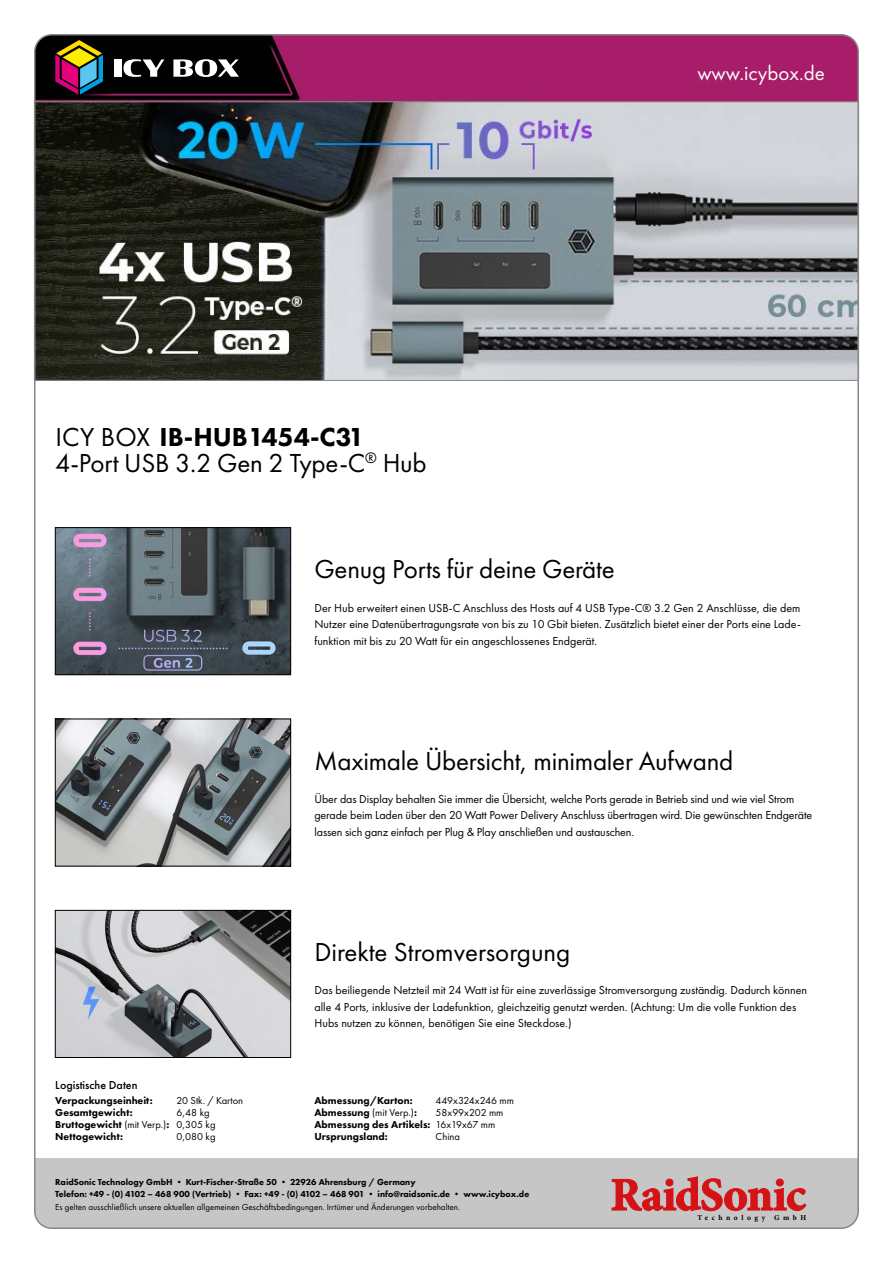
<style>
.page{position:relative;width:893px;height:1263px;background:#fff}
.page>*{position:absolute;margin:0;border:0;box-sizing:border-box;transform-origin:0 0}
.t1{font:27px "Futura PT";letter-spacing:-.01em;color:#000}
.t2{font:800 27px "Futura PT";color:#000}
.t3{font:21px "Futura PT";color:#fff}
.t4{font:12px/16.5px "Futura PT";letter-spacing:-.005em;color:#000}
.t5{font:500 12px "Futura PT";color:#000}
.t6{font:800 10.5px/12px "Futura PT";color:#000}
.t7{font:10.5px/12px "Futura PT";color:#000}
.t8{font:800 9px/12px "Futura PT";color:#000}
.t9{font:9px "Futura PT";color:#000}
.t10{font:700 7.5px "Minion Pro";letter-spacing:.47em;color:#000}
.s1{font-weight:400}
</style>
<div class="page">
<svg style="left:37px;top:102px;width:819px;height:279px;background:#777c7e"></svg>
<img style="left:57px;top:529px;width:232px;height:144px">
<div style="left:55px;top:527px;width:236px;height:148px;border:1px solid #000"></div>
<img style="left:57px;top:721px;width:232px;height:143px">
<div style="left:55px;top:719px;width:236px;height:147px;border:1px solid #000"></div>
<img style="left:57px;top:912px;width:232px;height:144px">
<div style="left:55px;top:910px;width:236px;height:148px;border:1px solid #000"></div>
<div style="left:35px;top:1159px;width:823px;height:69px;background:#c6c6c6"></div>
<svg style="left:612px;top:1176px;width:194px;height:35px"></svg>
<svg style="left:37px;top:37px;width:819px;height:65px;background:#821853"></svg>
<div style="left:114px;top:59px;width:7px;height:18px;background:#fff"></div>
<svg style="left:123px;top:59px;width:41px;height:18px"></svg>
<svg style="left:173px;top:59px;width:66px;height:18px"></svg>
<svg style="left:55px;top:40px;width:48px;height:55px;background:#6b5248"></svg>
<h1 class="t2" style="left:55px;top:420px;width:311px"><span class="s1">ICY BOX</span> IB-HUB1454-C31</h1>
<h1 class="t1" style="left:55px;top:447px;width:373px">4-Port USB 3.2 Gen 2 Type-C<sup>®</sup> Hub</h1>
<h2 class="t3" style="left:697px;top:60px;width:129px">www.icybox.de</h2>
<h1 class="t1" style="left:314px;top:553px;width:302px">Genug Ports für deine Geräte</h1>
<p class="t4" style="left:314px;top:599px;width:488px;text-align:justify">Der Hub erweitert einen USB-C Anschluss des Hosts auf 4 USB Type-C® 3.2 Gen 2 Anschlüsse, die dem Nutzer eine Datenübertragungsrate von bis zu 10 Gbit bieten. Zusätzlich bietet einer der Ports eine Lade&shy;funktion mit bis zu 20 Watt für ein angeschlossenes Endgerät.</p>
<h1 class="t1" style="left:314px;top:745px;width:420px">Maximale Übersicht, minimaler Aufwand</h1>
<p class="t4" style="left:314px;top:790px;width:499px">Über das Display behalten Sie immer die Übersicht, welche Ports gerade in Betrieb sind und wie viel Strom gerade beim Laden über den 20 Watt Power Delivery Anschluss übertragen wird. Die gewünschten Endgeräte lassen sich ganz einfach per Plug &amp; Play anschließen und austauschen.</p>
<h1 class="t1" style="left:314px;top:936px;width:258px">Direkte Stromversorgung</h1>
<p class="t4" style="left:314px;top:982px;width:494px">Das beiliegende Netzteil mit 24 Watt ist für eine zuverlässige Stromversorgung zuständig. Dadurch können alle 4 Ports, inklusive der Ladefunktion, gleichzeitig genutzt werden. (Achtung: Um die volle Funktion des<br>Hubs nutzen zu können, benötigen Sie eine Steckdose.)</p>
<p class="t5" style="left:55px;top:1078px;width:84px">Logistische Daten</p>
<p class="t6" style="left:55px;top:1094px;width:115px">Verpackungseinheit:<br>Gesamtgewicht:<br>Bruttogewicht <span class="s1">(mit Verp.)</span>:<br>Nettogewicht:</p>
<p class="t7" style="left:176px;top:1094px;width:68px">20 Stk. / Karton<br>6,48 kg<br>0,305 kg<br>0,080 kg</p>
<p class="t7" style="left:436px;top:1094px;width:80px">449x324x246 mm<br>58x99x202 mm<br>16x19x67 mm<br>China</p>
<p class="t6" style="left:314px;top:1094px;width:118px">Abmessung/Karton:<br>Abmessung <span class="s1">(mit Verp.)</span>:<br>Abmessung des Artikels:<br>Ursprungsland:</p>
<p class="t8" style="left:55px;top:1175px;width:475px">RaidSonic Technology GmbH • Kurt-Fischer-Straße 50 • 22926 Ahrensburg / Germany<br>Telefon: +49 - (0) 4102 – 468 900 (Vertrieb) • Fax: +49 - (0) 4102 – 468 901 • info@raidsonic.de • www.icybox.de</p>
<p class="t9" style="left:55px;top:1202px;width:406px">Es gelten ausschließlich unsere aktuellen allgemeinen Geschäftsbedingungen. Irrtümer und Änderungen vorbehalten.</p>
<p class="t10" style="left:697px;top:1212px;width:110px">Technology GmbH</p>
</div>
